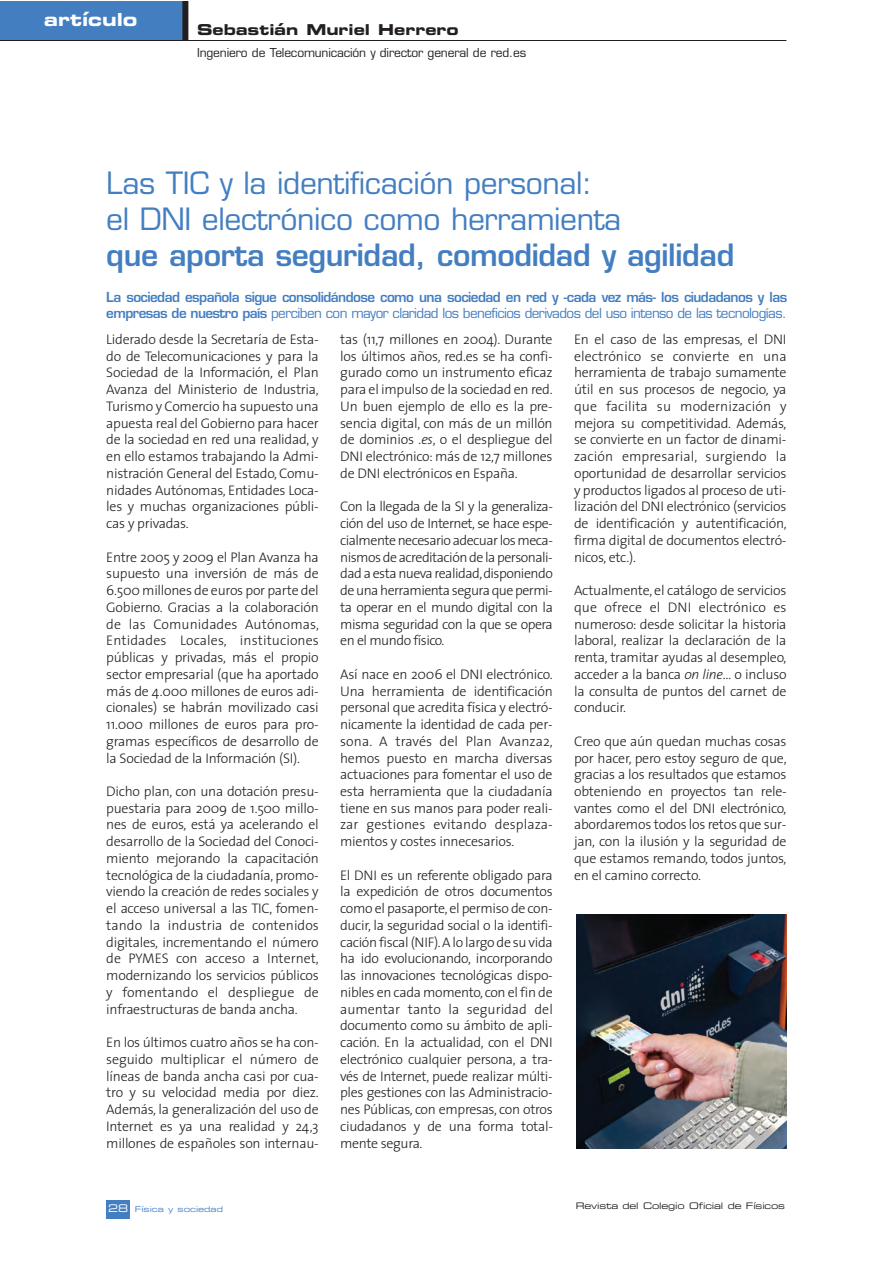
<style>
.page{position:relative;width:893px;height:1263px;background:#fff}
.page>*{position:absolute;margin:0;border:0;box-sizing:border-box;transform-origin:0 0}
.t1{font:30px/36px "Eurostile";letter-spacing:-.015em;color:#437ec1}
.t2{font:600 30px "Eurostile";letter-spacing:-.015em;color:#437ec1}
.t3{font:18px "Eurostile Bold Extended Two";color:#fff}
.t4{font:15px "Eurostile Bold Extended Two";color:#231f20}
.t5{font:300 13.95px/16.8px "The Sans";letter-spacing:-.02em;color:#231f20;text-align:justify}
.t6{font:600 13.5px/16.2px "Eurostile";letter-spacing:-.04em;color:#437ec1}
.t7{font:12px "Eurostile";letter-spacing:-.015em;color:#231f20}
.t8{font:9px "Eurostile Extended Two";letter-spacing:-.02em;color:#231f20}
.t9{font:7.95px "Eurostile Extended Two";color:#437ec1}
.s1{font-weight:400}
.s2{font-style:italic}
.s3{font-size:10.5px;color:#fff}
</style>
<div class="page">
<div style="left:107px;top:1200px;width:23px;height:19px;background:#437ec1"></div>
<div style="left:0;top:1px;width:186px;height:39px;background:#437ec1"></div>
<div style="left:182px;top:1px;width:6px;height:39px;background:#231f20"></div>
<hr style="left:0;top:40px;width:786px;height:1px;background:#231f20">
<img style="left:576px;top:914px;width:211px;height:235px">
<p class="t3" style="left:44px;top:13px;width:95px">artículo</p>
<p class="t4" style="left:197px;top:25px;width:263px">Sebastián Muriel Herrero</p>
<p class="t7" style="left:197px;top:48px;width:330px">Ingeniero de Telecomunicación y director general de red.es</p>
<h1 class="t1" style="left:106px;top:168px;width:517px">Las TIC y la identificación personal: el DNI electrónico como herramienta</h1>
<h1 class="t2" style="left:106px;top:243px;width:630px">que aporta seguridad, comodidad y agilidad</h1>
<p class="t6" style="left:106px;top:290px;width:682px">La sociedad española sigue consolidándose como una sociedad en red y -cada vez más- los ciudadanos y las empresas de nuestro país <span class="s1">perciben con mayor claridad los beneficios derivados del uso intenso de las tecnologías.</span></p>
<p class="t5" style="left:106px;top:332px;width:214px">Liderado desde la Secretaría de Esta&shy;do de Telecomunicaciones y para la Sociedad de la Información, el Plan Avanza del Ministerio de Industria, Turismo y Comercio ha supuesto una apuesta real del Gobierno para hacer de la sociedad en red una realidad, y en ello estamos trabajando la Admi&shy;nistración General del Estado, Comu&shy;nidades Autónomas, Entidades Loca&shy;les y muchas organizaciones públi&shy;cas y privadas.</p>
<p class="t5" style="left:106px;top:550px;width:214px">Entre 2005 y 2009 el Plan Avanza ha supuesto una inversión de más de 6.500 millones de euros por parte del Gobierno. Gracias a la colaboración de las Comunidades Autónomas, Entidades Locales, instituciones públicas y privadas, más el propio sector empresarial (que ha aportado más de 4.000 millones de euros adi&shy;cionales) se habrán movilizado casi 11.000 millones de euros para pro&shy;gramas específicos de desarrollo de la Sociedad de la Información (SI).</p>
<p class="t5" style="left:106px;top:784px;width:214px">Dicho plan, con una dotación presu&shy;puestaria para 2009 de 1.500 millo&shy;nes de euros, está ya acelerando el desarrollo de la Sociedad del Conoci&shy;miento mejorando la capacitación tecnológica de la ciudadanía, promo&shy;viendo la creación de redes sociales y el acceso universal a las TIC, fomen&shy;tando la industria de contenidos digitales, incrementando el número de PYMES con acceso a Internet, modernizando los servicios públicos y fomentando el despliegue de infraestructuras de banda ancha.</p>
<p class="t5" style="left:106px;top:1035px;width:214px">En los últimos cuatro años se ha con&shy;seguido multiplicar el número de líneas de banda ancha casi por cua&shy;tro y su velocidad media por diez.<br>Además, la generalización del uso de Internet es ya una realidad y 24,3 millones de españoles son internau-</p>
<p class="t5" style="left:340px;top:332px;width:214px">tas (11,7 millones en 2004). Durante los últimos años, red.es se ha confi&shy;gurado como un instrumento eficaz para el impulso de la sociedad en red.<br>Un buen ejemplo de ello es la pre&shy;sencia digital, con más de un millón de dominios <span class="s2">.es</span>, o el despliegue del DNI electrónico: más de 12,7 millones de DNI electrónicos en España.</p>
<p class="t5" style="left:340px;top:500px;width:214px">Con la llegada de la SI y la generaliza&shy;ción del uso de Internet, se hace espe&shy;cialmente necesario adecuar los meca&shy;nismos de acreditación de la personali&shy;dad a esta nueva realidad,disponiendo de una herramienta segura que permi&shy;ta operar en el mundo digital con la misma seguridad con la que se opera en el mundo físico.</p>
<p class="t5" style="left:340px;top:667px;width:214px">Así nace en 2006 el DNI electrónico.<br>Una herramienta de identificación personal que acredita física y electró&shy;nicamente la identidad de cada per&shy;sona. A través del Plan Avanza2, hemos puesto en marcha diversas actuaciones para fomentar el uso de esta herramienta que la ciudadanía tiene en sus manos para poder reali&shy;zar gestiones evitando desplaza&shy;mientos y costes innecesarios.</p>
<p class="t5" style="left:340px;top:868px;width:214px">El DNI es un referente obligado para la expedición de otros documentos como el pasaporte,el permiso de con&shy;ducir, la seguridad social o la identifi&shy;cación fiscal (NIF).A lo largo de su vida ha ido evolucionando, incorporando las innovaciones tecnológicas dispo&shy;nibles en cada momento, con el fin de aumentar tanto la seguridad del documento como su ámbito de apli&shy;cación. En la actualidad, con el DNI electrónico cualquier persona, a tra&shy;vés de Internet, puede realizar múlti&shy;ples gestiones con las Administracio&shy;nes Públicas, con empresas, con otros ciudadanos y de una forma total&shy;mente segura.</p>
<p class="t5" style="left:574px;top:332px;width:214px">En el caso de las empresas, el DNI electrónico se convierte en una herramienta de trabajo sumamente útil en sus procesos de negocio, ya que facilita su modernización y mejora su competitividad. Además, se convierte en un factor de dinami&shy;zación empresarial, surgiendo la oportunidad de desarrollar servicios y productos ligados al proceso de uti&shy;lización del DNI electrónico (servicios de identificación y autentificación, firma digital de documentos electró&shy;nicos, etc.).</p>
<p class="t5" style="left:574px;top:583px;width:214px">Actualmente, el catálogo de servicios que ofrece el DNI electrónico es numeroso: desde solicitar la historia laboral, realizar la declaración de la renta, tramitar ayudas al desempleo, acceder a la banca <span class="s2">on line</span>… o incluso la consulta de puntos del carnet de conducir.</p>
<p class="t5" style="left:574px;top:734px;width:214px">Creo que aún quedan muchas cosas por hacer, pero estoy seguro de que, gracias a los resultados que estamos obteniendo en proyectos tan rele&shy;vantes como el del DNI electrónico, abordaremos todos los retos que sur&shy;jan, con la ilusión y la seguridad de que estamos remando, todos juntos, en el camino correcto.</p>
<p class="t9" style="left:108px;top:1206px;width:116px"><span class="s3">28</span> Física y sociedad</p>
<p class="t8" style="left:576px;top:1202px;width:211px">Revista del Colegio Oficial de Físicos</p>
</div>
